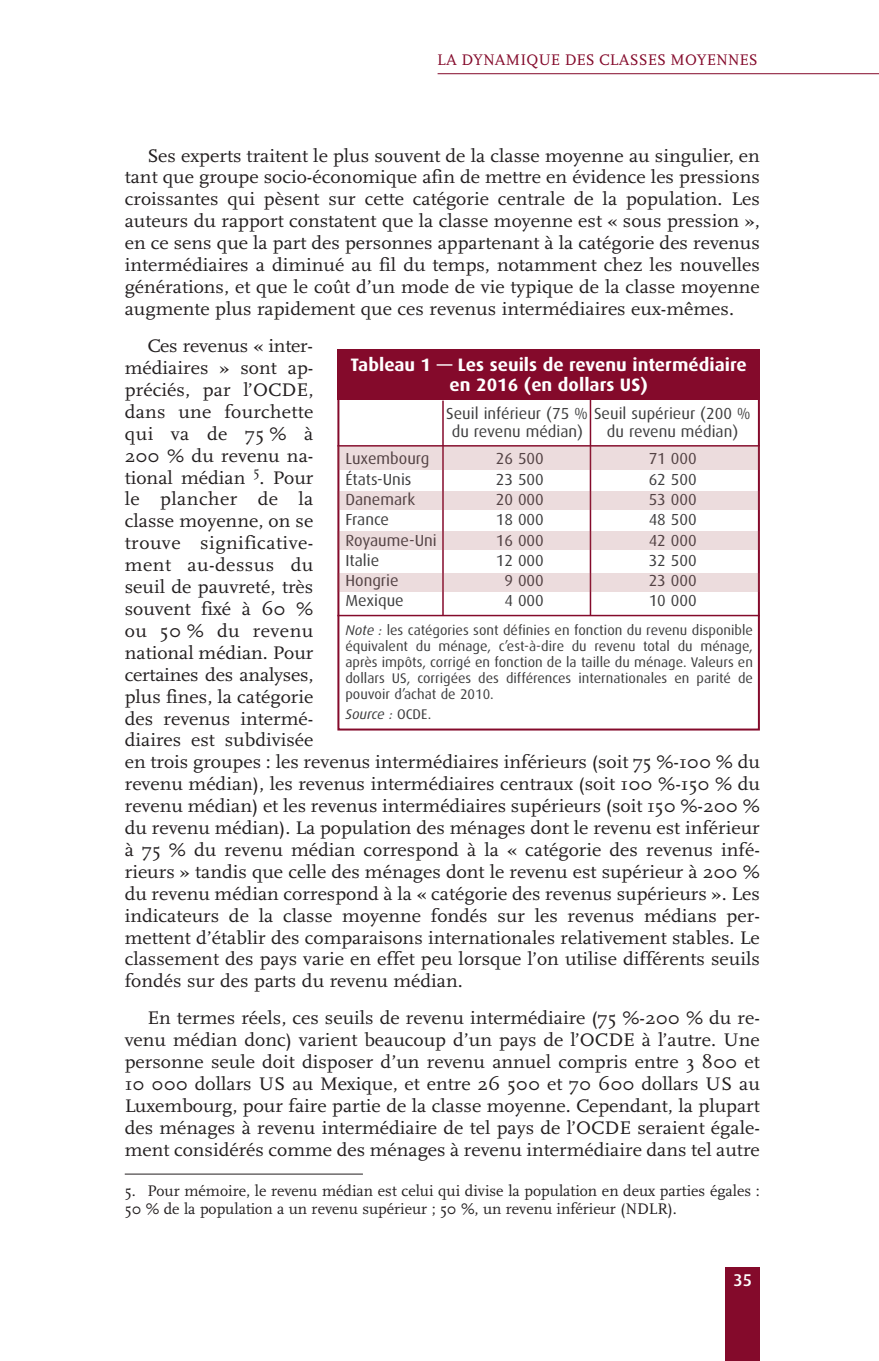
<style>
.page{position:relative;width:879px;height:1361px;background:#fff}
.page>*{position:absolute;margin:0;border:0;box-sizing:border-box;transform-origin:0 0}
.t1{font:19px/21.8px "Scala";color:#231f20;text-align:justify;scale:1.06 1}
.t2{font:700 18px/20px "Dax";color:#fff;text-align:center;scale:1.04 1}
.t3{font:500 17px "Dax";color:#fff}
.t4{font:16px/18px "Dax";color:#3e3e3f}
.t5{font:16px/18px "Scala";color:#231f20}
.t6{font:16px "Scala";color:#840a2b}
.t7{font:14px/16px "Dax";color:#3e3e3f;text-align:justify}
.t8{font:italic 14px "Dax";color:#3e3e3f}
.s1{font-style:italic}
.s2{font-style:normal}
</style>
<div class="page">
<hr style="left:125px;top:1173px;width:238px;height:1px;background:#231f20">
<hr style="left:437px;top:73px;width:442px;height:1px;background:#840a2b">
<div style="left:726px;top:1267px;width:34px;height:94px;background:#840a2b"></div>
<hr style="left:337px;top:615px;width:423px;height:1px;background:#840a2b">
<hr style="left:337px;top:445px;width:423px;height:1px;background:#840a2b">
<hr style="left:442px;top:400px;width:2px;height:215px;background:#840a2b">
<hr style="left:590px;top:400px;width:1px;height:215px;background:#840a2b">
<div style="left:337px;top:446px;width:423px;height:23px;background:#ecdcdd"></div>
<div style="left:337px;top:491px;width:423px;height:18px;background:#ecdcdd"></div>
<div style="left:337px;top:531px;width:423px;height:19px;background:#ecdcdd"></div>
<div style="left:337px;top:573px;width:423px;height:19px;background:#ecdcdd"></div>
<div style="left:337px;top:349px;width:423px;height:51px;background:#840a2b"></div>
<p class="t6" style="left:437px;top:51px;width:322px">LA DYNAMIQUE DES CLASSES MOYENNES</p>
<p class="t1" style="left:125px;top:144px;width:601px;text-indent:23px">Ses experts traitent le plus souvent de la classe moyenne au singulier, en tant que groupe socio-économique afin de mettre en évidence les pressions croissantes qui pèsent sur cette catégorie centrale de la population. Les auteurs du rapport constatent que la classe moyenne est « sous pression », en ce sens que la part des personnes appartenant à la catégorie des revenus intermédiaires a diminué au fil du temps, notamment chez les nouvelles générations, et que le coût d’un mode de vie typique de la classe moyenne augmente plus rapidement que ces revenus intermédiaires eux-mêmes.</p>
<p class="t1" style="left:125px;top:335px;width:601px;text-align:left;text-indent:23px">Ces revenus « inter-<br>médiaires » sont ap-<br>préciés, par l’OCDE,<br>dans une fourchette<br>qui va de 75 % à<br>200 % du revenu na-<br>tional médian <sup>5</sup>. Pour<br>le plancher de la<br>classe moyenne, on se<br>trouve significative-<br>ment au-dessus du<br>seuil de pauvreté, très<br>souvent fixé à 60 %<br>ou 50 % du revenu<br>national médian. Pour<br>certaines des analyses,<br>plus fines, la catégorie<br>des revenus intermé-<br>diaires est subdivisée<br>en trois groupes : les revenus intermédiaires inférieurs (soit 75 %-100 % du revenu médian), les revenus intermédiaires centraux (soit 100 %-150 % du revenu médian) et les revenus intermédiaires supérieurs (soit 150 %-200 % du revenu médian). La population des ménages dont le revenu est inférieur à 75 % du revenu médian correspond à la « catégorie des revenus infé&shy;rieurs » tandis que celle des ménages dont le revenu est supérieur à 200 % du revenu médian correspond à la « catégorie des revenus supérieurs ». Les indicateurs de la classe moyenne fondés sur les revenus médians per&shy;mettent d’établir des comparaisons internationales relativement stables. Le classement des pays varie en effet peu lorsque l’on utilise différents seuils fondés sur des parts du revenu médian.</p>
<p class="t1" style="left:125px;top:1006px;width:601px;text-indent:23px">En termes réels, ces seuils de revenu intermédiaire (75 %-200 % du re&shy;venu médian donc) varient beaucoup d’un pays de l’OCDE à l’autre. Une personne seule doit disposer d’un revenu annuel compris entre 3 800 et 10 000 dollars US au Mexique, et entre 26 500 et 70 600 dollars US au Luxembourg, pour faire partie de la classe moyenne. Cependant, la plupart des ménages à revenu intermédiaire de tel pays de l’OCDE seraient égale&shy;ment considérés comme des ménages à revenu intermédiaire dans tel autre</p>
<p class="t5" style="left:125px;top:1181px;width:636px">5. Pour mémoire, le revenu médian est celui qui divise la population en deux parties égales :<br>50 % de la population a un revenu supérieur ; 50 %, un revenu inférieur (NDLR).</p>
<p class="t2" style="left:350px;top:355px;width:382px">Tableau 1 — Les seuils de revenu intermédiaire en 2016 (en dollars US)</p>
<p class="t4" style="left:452px;top:405px;width:301px;text-indent:-6px">Seuil inférieur (75 % Seuil supérieur (200 % du revenu médian)</p>
<p class="t4" style="left:607px;top:423px;width:133px">du revenu médian)</p>
<p class="t4" style="left:345px;top:450px;width:86px">Luxembourg</p>
<p class="t4" style="left:496px;top:450px;width:50px">26 500</p>
<p class="t4" style="left:648px;top:450px;width:50px">71 000</p>
<p class="t4" style="left:345px;top:471px;width:68px">États-Unis</p>
<p class="t4" style="left:496px;top:471px;width:50px">23 500</p>
<p class="t4" style="left:648px;top:471px;width:50px">62 500</p>
<p class="t4" style="left:345px;top:491px;width:71px">Danemark</p>
<p class="t4" style="left:496px;top:491px;width:50px">20 000</p>
<p class="t4" style="left:648px;top:491px;width:50px">53 000</p>
<p class="t4" style="left:345px;top:512px;width:45px">France</p>
<p class="t4" style="left:496px;top:512px;width:50px">18 000</p>
<p class="t4" style="left:648px;top:512px;width:50px">48 500</p>
<p class="t4" style="left:345px;top:532px;width:93px">Royaume-Uni</p>
<p class="t4" style="left:496px;top:532px;width:50px">16 000</p>
<p class="t4" style="left:648px;top:532px;width:50px">42 000</p>
<p class="t4" style="left:345px;top:552px;width:35px">Italie</p>
<p class="t4" style="left:496px;top:552px;width:50px">12 000</p>
<p class="t4" style="left:648px;top:552px;width:50px">32 500</p>
<p class="t4" style="left:345px;top:572px;width:55px">Hongrie</p>
<p class="t4" style="left:504px;top:572px;width:41px">9 000</p>
<p class="t4" style="left:648px;top:572px;width:50px">23 000</p>
<p class="t4" style="left:345px;top:593px;width:60px">Mexique</p>
<p class="t4" style="left:504px;top:593px;width:41px">4 000</p>
<p class="t4" style="left:648px;top:593px;width:50px">10 000</p>
<p class="t7" style="left:345px;top:622px;width:409px"><span class="s1">Note :</span> les catégories sont définies en fonction du revenu disponible équivalent du ménage, c’est-à-dire du revenu total du ménage, après impôts, corrigé en fonction de la taille du ménage. Valeurs en dollars US, corrigées des différences internationales en parité de pouvoir d’achat de 2010.</p>
<p class="t8" style="left:345px;top:706px;width:87px">Source : <span class="s2">OCDE.</span></p>
<p class="t3" style="left:733px;top:1272px;width:20px">35</p>
</div>
